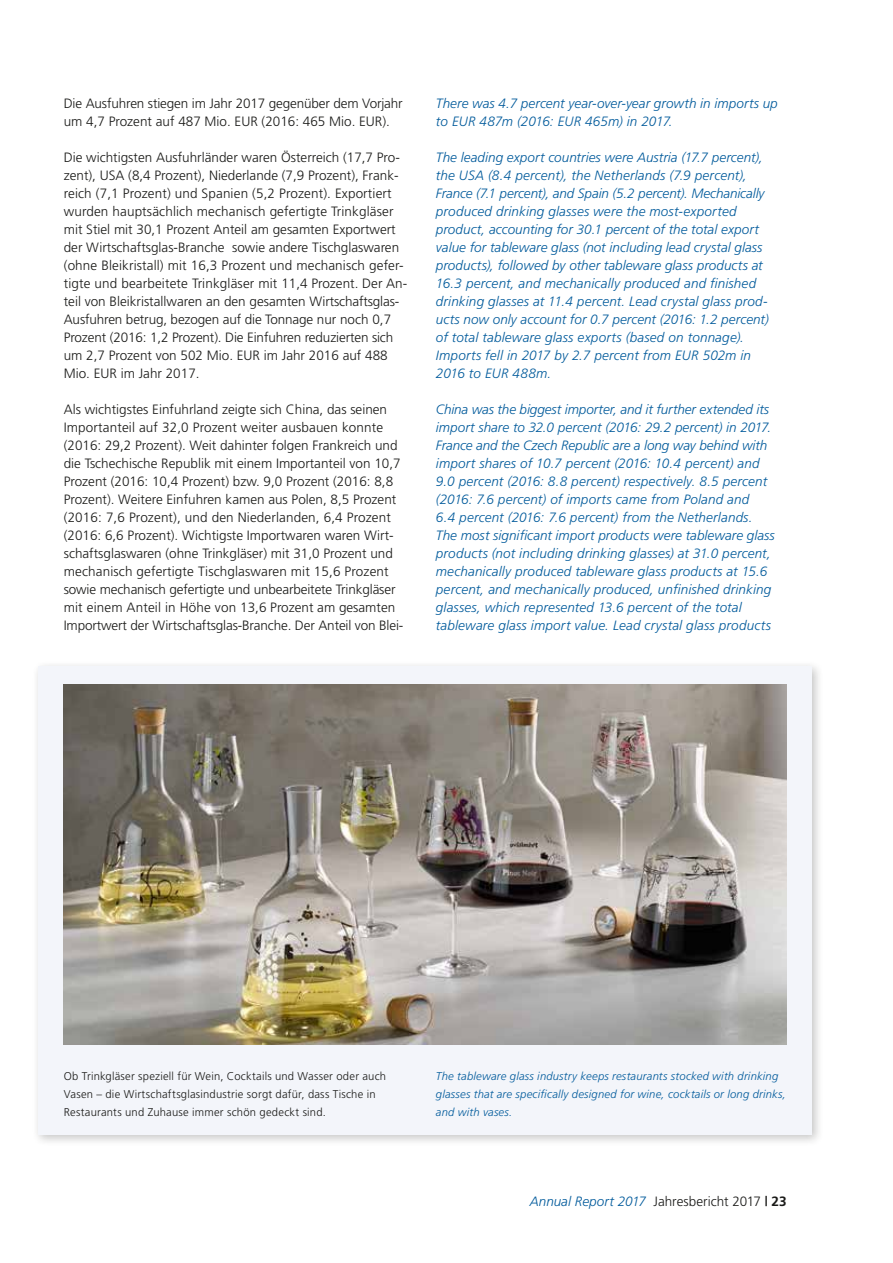
<style>
.page{position:relative;width:893px;height:1263px;background:#fff}
.page>*{position:absolute;margin:0;border:0;box-sizing:border-box;transform-origin:0 0}
.t1{font:300 13.5px/18px "Frutiger";color:#1a1a18}
.t2{font:italic 300 13.5px/18px "Frutiger";letter-spacing:.01em;color:#005a9b}
.t3{font:300 11.25px/18px "Frutiger";letter-spacing:.02em;color:#1a1a18}
.t4{font:italic 300 11.25px/18px "Frutiger";letter-spacing:.02em;color:#005a9b}
.s1{font-style:italic;color:#005a9b}
.s2{font-weight:700}
</style>
<div class="page">
<div style="left:32px;top:660px;width:792px;height:486px;background:#1a1a18;opacity:.25"></div>
<div style="left:38px;top:666px;width:774px;height:468px;background:#f3f5fa"></div>
<img style="left:64px;top:684px;width:723px;height:360px">
<p class="t1" style="left:64px;top:94px;width:340px">Die Ausfuhren stiegen im Jahr 2017 gegenüber dem Vorjahr um 4,7 Prozent auf 487 Mio. EUR (2016: 465 Mio. EUR).</p>
<p class="t1" style="left:64px;top:148px;width:345px">Die wichtigsten Ausfuhrländer waren Österreich (17,7 Pro&shy;zent), USA (8,4 Prozent), Niederlande (7,9 Prozent), Frank&shy;reich (7,1 Prozent) und Spanien (5,2 Prozent). Exportiert wurden hauptsächlich mechanisch gefertigte Trinkgläser mit Stiel mit 30,1 Prozent Anteil am gesamten Exportwert der Wirtschaftsglas-Branche sowie andere Tischglaswaren (ohne Bleikristall) mit 16,3 Prozent und mechanisch gefer&shy;tigte und bearbeitete Trinkgläser mit 11,4 Prozent. Der An&shy;teil von Bleikristallwaren an den gesamten Wirtschaftsglas-Ausfuhren betrug, bezogen auf die Tonnage nur noch 0,7<br>Prozent (2016: 1,2 Prozent). Die Einfuhren reduzierten sich um 2,7 Prozent von 502 Mio. EUR im Jahr 2016 auf 488<br>Mio. EUR im Jahr 2017.</p>
<p class="t1" style="left:64px;top:400px;width:341px">Als wichtigstes Einfuhrland zeigte sich China, das seinen Importanteil auf 32,0 Prozent weiter ausbauen konnte (2016: 29,2 Prozent). Weit dahinter folgen Frankreich und die Tschechische Republik mit einem Importanteil von 10,7<br>Prozent (2016: 10,4 Prozent) bzw. 9,0 Prozent (2016: 8,8<br>Prozent). Weitere Einfuhren kamen aus Polen, 8,5 Prozent (2016: 7,6 Prozent), und den Niederlanden, 6,4 Prozent (2016: 6,6 Prozent). Wichtigste Importwaren waren Wirt&shy;schaftsglaswaren (ohne Trinkgläser) mit 31,0 Prozent und mechanisch gefertigte Tischglaswaren mit 15,6 Prozent sowie mechanisch gefertigte und unbearbeitete Trinkgläser mit einem Anteil in Höhe von 13,6 Prozent am gesamten Importwert der Wirtschaftsglas-Branche. Der Anteil von Blei-</p>
<p class="t2" style="left:436px;top:94px;width:343px">There was 4.7 percent year-over-year growth in imports up to EUR 487m (2016: EUR 465m) in 2017.</p>
<p class="t2" style="left:436px;top:148px;width:334px">The leading export countries were Austria (17.7 percent), the USA (8.4 percent), the Netherlands (7.9 percent), France (7.1 percent), and Spain (5.2 percent). Mechanically produced drinking glasses were the most-exported product, accounting for 30.1 percent of the total export value for tableware glass (not including lead crystal glass products), followed by other tableware glass products at 16.3 percent, and mechanically produced and finished drinking glasses at 11.4 percent. Lead crystal glass prod&shy;ucts now only account for 0.7 percent (2016: 1.2 percent) of total tableware glass exports (based on tonnage).<br>Imports fell in 2017 by 2.7 percent from EUR 502m in 2016 to EUR 488m.</p>
<p class="t2" style="left:436px;top:400px;width:340px">China was the biggest importer, and it further extended its import share to 32.0 percent (2016: 29.2 percent) in 2017.<br>France and the Czech Republic are a long way behind with import shares of 10.7 percent (2016: 10.4 percent) and 9.0 percent (2016: 8.8 percent) respectively. 8.5 percent (2016: 7.6 percent) of imports came from Poland and<br>6.4 percent (2016: 7.6 percent) from the Netherlands.<br>The most significant import products were tableware glass products (not including drinking glasses) at 31.0 percent, mechanically produced tableware glass products at 15.6 percent, and mechanically produced, unfinished drinking glasses, which represented 13.6 percent of the total tableware glass import value. Lead crystal glass products</p>
<p class="t3" style="left:64px;top:1067px;width:324px">Ob Trinkgläser speziell für Wein, Cocktails und Wasser oder auch<br>Vasen – die Wirtschaftsglasindustrie sorgt dafür, dass Tische in<br>Restaurants und Zuhause immer schön gedeckt sind.</p>
<p class="t4" style="left:436px;top:1067px;width:352px">The tableware glass industry keeps restaurants stocked with drinking glasses that are specifically designed for wine, cocktails or long drinks, and with vases.</p>
<p class="t1" style="left:530px;top:1192px;width:258px"><span class="s1">Annual Report 2017</span> Jahresbericht 2017 <span class="s2">| 23</span></p>
</div>
